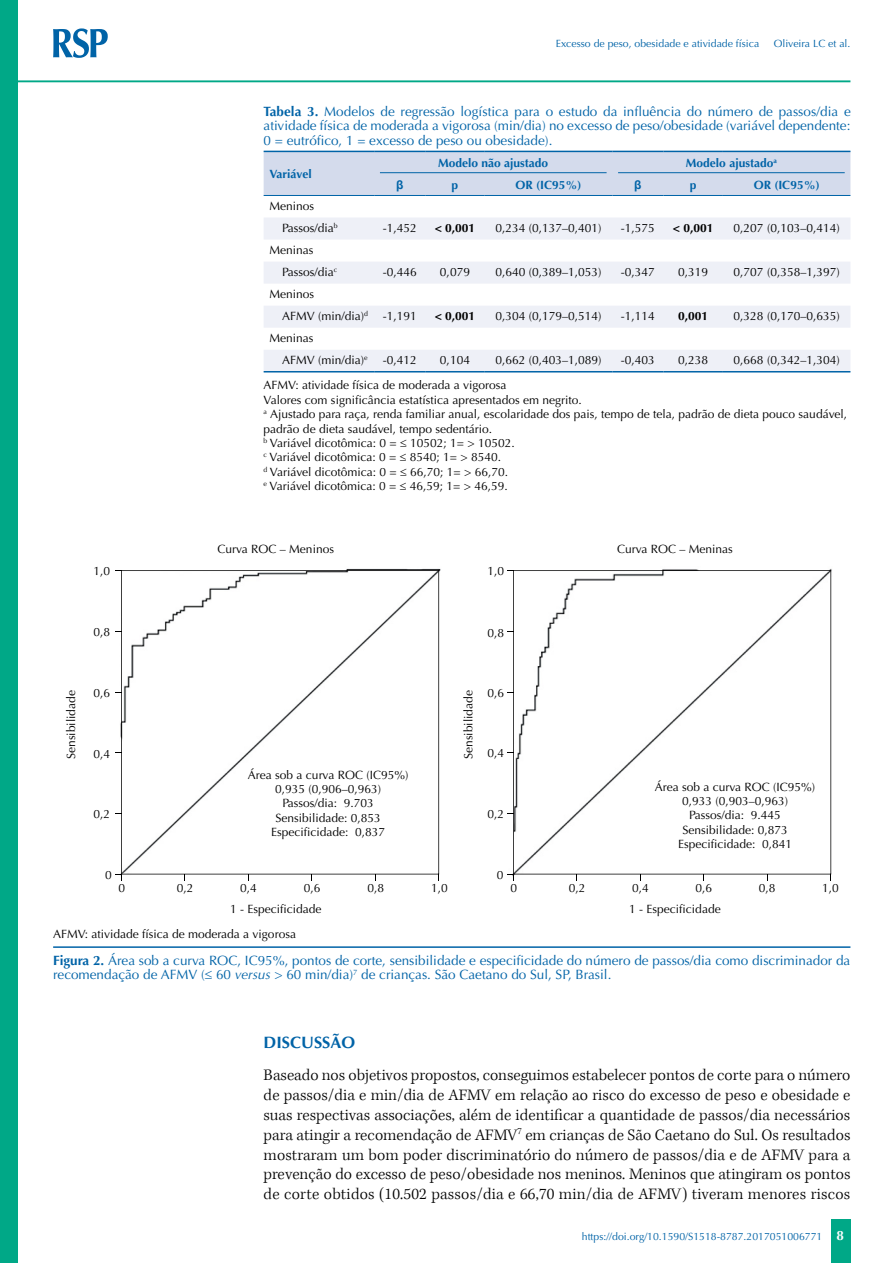
<style>
.page{position:relative;width:893px;height:1263px;background:#fff}
.page>*{position:absolute;margin:0;border:0;box-sizing:border-box;transform-origin:0 0}
.t1{font:300 16.5px/19.8px "Kepler Std";letter-spacing:.01em;color:#000;text-align:justify}
.t2{font:700 16.5px "Optima";color:#0063a7}
.t3{font:13.5px/14.2px "Optima";color:#0063a7;text-align:justify}
.t4{font:700 13.5px "Optima";color:#fff}
.t5{font:12px/14.4px "Optima";color:#000}
.t6{font:700 12px "Optima";color:#0063a7}
.t7{font:700 12px "Optima";color:#000}
.t8{font:700 12px "Arial";color:#0063a7}
.t9{font:10.5px "Optima";color:#0063a7}
.s1{font-weight:700}
.s2{font-style:italic}
</style>
<div class="page">
<div style="left:831px;top:1220px;width:20px;height:43px;background:#00a887"></div>
<div style="left:0;top:0;width:18px;height:1263px;background:#00a887"></div>
<svg style="left:53px;top:28px;width:55px;height:30px"></svg>
<hr style="left:18px;top:80px;width:832px;height:2px;background:#00a887">
<div style="left:264px;top:152px;width:586px;height:43px;background:#d4dbec"></div>
<svg style="left:264px;top:218px;width:586px;height:153px;fill:#eef0f7"></svg>
<hr style="left:612px;top:151px;width:51px;height:1px;background:#0063a7">
<hr style="left:663px;top:151px;width:60px;height:1px;background:#0063a7">
<hr style="left:723px;top:151px;width:127px;height:1px;background:#0063a7">
<hr style="left:485px;top:195px;width:127px;height:1px;background:#0063a7">
<hr style="left:612px;top:195px;width:51px;height:1px;background:#0063a7">
<hr style="left:663px;top:195px;width:60px;height:1px;background:#0063a7">
<hr style="left:723px;top:195px;width:127px;height:1px;background:#0063a7">
<hr style="left:264px;top:151px;width:110px;height:1px;background:#0063a7">
<hr style="left:374px;top:151px;width:51px;height:1px;background:#0063a7">
<hr style="left:425px;top:151px;width:60px;height:1px;background:#0063a7">
<hr style="left:485px;top:151px;width:127px;height:1px;background:#0063a7">
<hr style="left:264px;top:195px;width:110px;height:1px;background:#0063a7">
<hr style="left:374px;top:195px;width:51px;height:1px;background:#0063a7">
<hr style="left:425px;top:195px;width:60px;height:1px;background:#0063a7">
<hr style="left:264px;top:371px;width:110px;height:1px;background:#0063a7">
<hr style="left:374px;top:371px;width:51px;height:1px;background:#0063a7">
<hr style="left:425px;top:371px;width:60px;height:1px;background:#0063a7">
<hr style="left:485px;top:371px;width:127px;height:1px;background:#0063a7">
<hr style="left:612px;top:371px;width:51px;height:1px;background:#0063a7">
<hr style="left:663px;top:371px;width:60px;height:1px;background:#0063a7">
<hr style="left:723px;top:371px;width:127px;height:1px;background:#0063a7">
<hr style="left:380px;top:172px;width:227px;height:1px;background:#0063a7">
<hr style="left:618px;top:172px;width:227px;height:1px;background:#0063a7">
<hr style="left:53px;top:946px;width:797px;height:2px;background:#0063a7">
<img style="left:120px;top:568px;width:321px;height:313px">
<img style="left:512px;top:569px;width:320px;height:312px">
<svg style="left:121px;top:570px;width:318px;height:304px"></svg>
<svg style="left:513px;top:570px;width:318px;height:304px"></svg>
<svg style="left:115px;top:874px;width:7px;height:6px"></svg>
<svg style="left:507px;top:874px;width:7px;height:6px"></svg>
<p class="t9" style="left:556px;top:37px;width:205px">Excesso de peso, obesidade e atividade física</p>
<p class="t9" style="left:774px;top:37px;width:78px">Oliveira LC et al.</p>
<p class="t3" style="left:264px;top:105px;width:589px"><span class="s1">Tabela 3.</span> Modelos de regressão logística para o estudo da influência do número de passos/dia e atividade física de moderada a vigorosa (min/dia) no excesso de peso/obesidade (variável dependente:<br>0 = eutrófico, 1 = excesso de peso ou obesidade).</p>
<p class="t6" style="left:269px;top:167px;width:44px">Variável</p>
<p class="t6" style="left:438px;top:156px;width:112px">Modelo não ajustado</p>
<p class="t6" style="left:686px;top:156px;width:92px">Modelo ajustado<sup>a</sup></p>
<p class="t8" style="left:396px;top:176px;width:9px">β</p>
<p class="t6" style="left:452px;top:178px;width:8px">p</p>
<p class="t6" style="left:515px;top:178px;width:67px">OR (IC95%)</p>
<p class="t8" style="left:634px;top:176px;width:9px">β</p>
<p class="t6" style="left:690px;top:178px;width:8px">p</p>
<p class="t6" style="left:754px;top:178px;width:67px">OR (IC95%)</p>
<p class="t5" style="left:282px;top:195px;width:57px;line-height:22px;text-indent:-13px">Meninos<br>Passos/dia<sup>b</sup></p>
<p class="t5" style="left:383px;top:221px;width:36px">-1,452</p>
<p class="t7" style="left:435px;top:221px;width:42px">&lt; 0,001</p>
<p class="t5" style="left:495px;top:221px;width:108px">0,234 (0,137–0,401)</p>
<p class="t5" style="left:621px;top:221px;width:36px">-1,575</p>
<p class="t7" style="left:673px;top:221px;width:42px">&lt; 0,001</p>
<p class="t5" style="left:734px;top:221px;width:108px">0,207 (0,103–0,414)</p>
<p class="t5" style="left:282px;top:239px;width:57px;line-height:22px;text-indent:-13px">Meninas<br>Passos/dia<sup>c</sup></p>
<p class="t5" style="left:383px;top:265px;width:36px">-0,446</p>
<p class="t5" style="left:440px;top:265px;width:32px">0,079</p>
<p class="t5" style="left:495px;top:265px;width:108px">0,640 (0,389–1,053)</p>
<p class="t5" style="left:621px;top:265px;width:36px">-0,347</p>
<p class="t5" style="left:678px;top:265px;width:32px">0,319</p>
<p class="t5" style="left:734px;top:265px;width:108px">0,707 (0,358–1,397)</p>
<p class="t5" style="left:282px;top:283px;width:136px;line-height:22px;text-indent:-13px">Meninos<br>AFMV (min/dia)<sup>d</sup> -1,191</p>
<p class="t7" style="left:435px;top:309px;width:42px">&lt; 0,001</p>
<p class="t5" style="left:495px;top:309px;width:108px">0,304 (0,179–0,514)</p>
<p class="t5" style="left:621px;top:309px;width:36px">-1,114</p>
<p class="t7" style="left:678px;top:309px;width:32px">0,001</p>
<p class="t5" style="left:734px;top:309px;width:108px">0,328 (0,170–0,635)</p>
<p class="t5" style="left:282px;top:327px;width:87px;line-height:22px;text-indent:-13px">Meninas<br>AFMV (min/dia)<sup>e</sup></p>
<p class="t5" style="left:383px;top:353px;width:36px">-0,412</p>
<p class="t5" style="left:440px;top:353px;width:32px">0,104</p>
<p class="t5" style="left:495px;top:353px;width:108px">0,662 (0,403–1,089)</p>
<p class="t5" style="left:621px;top:353px;width:36px">-0,403</p>
<p class="t5" style="left:678px;top:353px;width:32px">0,238</p>
<p class="t5" style="left:734px;top:353px;width:108px">0,668 (0,342–1,304)</p>
<p class="t5" style="left:264px;top:378px;width:585px">AFMV: atividade física de moderada a vigorosa<br>Valores com significância estatística apresentados em negrito.<br><sup>a</sup> Ajustado para raça, renda familiar anual, escolaridade dos pais, tempo de tela, padrão de dieta pouco saudável, padrão de dieta saudável, tempo sedentário.<br><sup>b</sup> Variável dicotômica: 0 = ≤ 10502; 1= &gt; 10502.<br><sup>c</sup> Variável dicotômica: 0 = ≤ 8540; 1= &gt; 8540.<br><sup>d</sup> Variável dicotômica: 0 = ≤ 66,70; 1= &gt; 66,70.<br><sup>e</sup> Variável dicotômica: 0 = ≤ 46,59; 1= &gt; 46,59.</p>
<p class="t5" style="left:94px;top:564px;width:18px">1,0</p>
<p class="t5" style="left:94px;top:625px;width:18px">0,8</p>
<p class="t5" style="left:218px;top:542px;width:118px">Curva ROC – Meninos</p>
<p class="t5" style="left:617px;top:542px;width:117px">Curva ROC – Meninas</p>
<p class="t5" style="left:487px;top:564px;width:18px">1,0</p>
<p class="t5" style="left:487px;top:625px;width:18px">0,8</p>
<p class="t5" style="left:94px;top:685px;width:18px">0,6</p>
<p class="t5" style="left:64px;top:759px;width:70px;rotate:-90deg">Sensibilidade</p>
<p class="t5" style="left:461px;top:759px;width:70px;rotate:-90deg">Sensibilidade</p>
<p class="t5" style="left:248px;top:767px;width:162px;text-align:center">Área sob a curva ROC (IC95%)<br>0,935 (0,906–0,963)<br>Passos/dia: 9.703<br>Sensibilidade: 0,853<br>Especificidade: 0,837</p>
<p class="t5" style="left:94px;top:746px;width:18px">0,4</p>
<p class="t5" style="left:94px;top:807px;width:18px">0,2</p>
<p class="t5" style="left:487px;top:686px;width:18px">0,6</p>
<p class="t5" style="left:487px;top:746px;width:18px">0,4</p>
<p class="t5" style="left:487px;top:806px;width:18px">0,2</p>
<p class="t5" style="left:655px;top:779px;width:162px;text-align:center">Área sob a curva ROC (IC95%)<br>0,933 (0,903–0,963)<br>Passos/dia: 9.445<br>Sensibilidade: 0,873<br>Especificidade: 0,841</p>
<p class="t5" style="left:105px;top:868px;width:8px">0</p>
<p class="t5" style="left:497px;top:868px;width:8px">0</p>
<p class="t5" style="left:119px;top:881px;width:8px">0</p>
<p class="t5" style="left:177px;top:881px;width:18px">0,2</p>
<p class="t5" style="left:240px;top:881px;width:18px">0,4</p>
<p class="t5" style="left:304px;top:881px;width:18px">0,6</p>
<p class="t5" style="left:367px;top:881px;width:18px">0,8</p>
<p class="t5" style="left:431px;top:881px;width:18px">1,0</p>
<p class="t5" style="left:510px;top:881px;width:8px">0</p>
<p class="t5" style="left:569px;top:881px;width:18px">0,2</p>
<p class="t5" style="left:632px;top:881px;width:18px">0,4</p>
<p class="t5" style="left:695px;top:881px;width:18px">0,6</p>
<p class="t5" style="left:759px;top:881px;width:18px">0,8</p>
<p class="t5" style="left:822px;top:881px;width:18px">1,0</p>
<p class="t5" style="left:230px;top:902px;width:93px">1 - Especificidade</p>
<p class="t5" style="left:629px;top:902px;width:93px">1 - Especificidade</p>
<p class="t5" style="left:53px;top:927px;width:244px">AFMV: atividade física de moderada a vigorosa</p>
<p class="t3" style="left:53px;top:953px;width:799px"><span class="s1">Figura 2.</span> Área sob a curva ROC, IC95%, pontos de corte, sensibilidade e especificidade do número de passos/dia como discriminador da recomendação de AFMV (≤ 60 <span class="s2">versus</span> &gt; 60 min/dia)<sup>7</sup> de crianças. São Caetano do Sul, SP, Brasil.</p>
<h1 class="t2" style="left:264px;top:1033px;width:93px">DISCUSSÃO</h1>
<p class="t1" style="left:264px;top:1066px;width:588px">Baseado nos objetivos propostos, conseguimos estabelecer pontos de corte para o número de passos/dia e min/dia de AFMV em relação ao risco do excesso de peso e obesidade e suas respectivas associações, além de identificar a quantidade de passos/dia necessários para atingir a recomendação de AFMV<sup>7</sup> em crianças de São Caetano do Sul. Os resultados mostraram um bom poder discriminatório do número de passos/dia e de AFMV para a prevenção do excesso de peso/obesidade nos meninos. Meninos que atingiram os pontos de corte obtidos (10.502 passos/dia e 66,70 min/dia de AFMV) tiveram menores riscos</p>
<p class="t9" style="left:582px;top:1230px;width:242px">https://doi.org/10.1590/S1518-8787.2017051006771</p>
<p class="t4" style="left:836px;top:1227px;width:9px">8</p>
</div>
